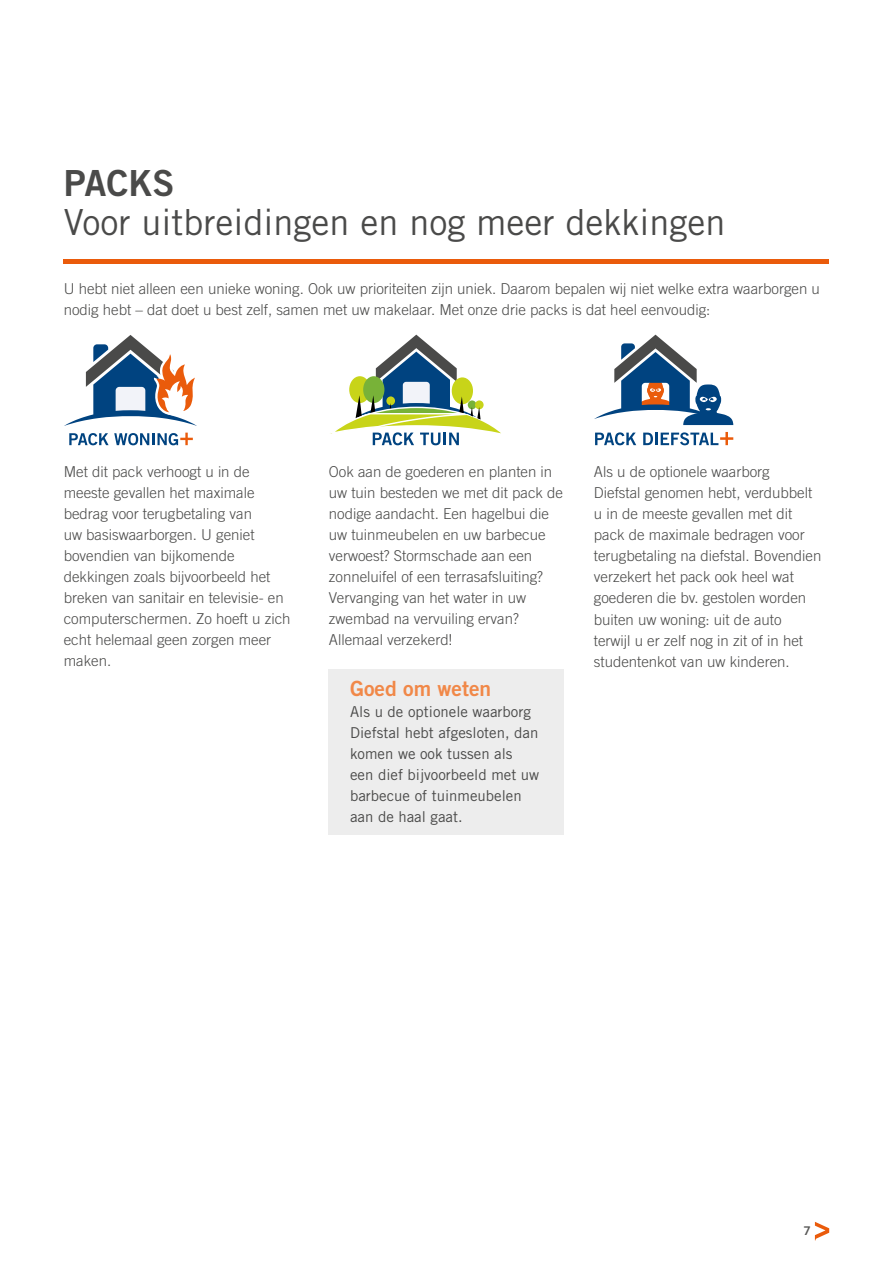
<style>
.page{position:relative;width:893px;height:1263px;background:#fff}
.page>*{position:absolute;margin:0;border:0;box-sizing:border-box;transform-origin:0 0}
.t1{font:36px "Trade Gothic LT Std";color:#4a4a49}
.t2{font:36px "Trade Gothic LT Std Bd 2";color:#4a4a49}
.t3{font:21px "Trade Gothic LT Std Bd 2";color:#f18848}
.t4{font:300 15px/21px "Trade Gothic LT Std";color:#4a4a49}
.t5{font:15px/21px "Trade Gothic LT Std";color:#4a4a49}
.t6{font:12px "Trade Gothic LT Std Bd 2";color:#575756}
</style>
<div class="page">
<svg style="left:815px;top:1222px;width:14px;height:18px"></svg>
<div style="left:329px;top:669px;width:235px;height:165px;background:#ededed"></div>
<svg style="left:69px;top:433px;width:124px;height:12px"></svg>
<svg style="left:64px;top:335px;width:133px;height:91px"></svg>
<svg style="left:330px;top:335px;width:171px;height:110px"></svg>
<svg style="left:594px;top:335px;width:139px;height:90px"></svg>
<svg style="left:595px;top:432px;width:41px;height:13px"></svg>
<svg style="left:643px;top:432px;width:90px;height:13px"></svg>
<hr style="left:64px;top:260px;width:765px;height:4px;background:#ea5b0b">
<h1 class="t2" style="left:64px;top:161px;width:112px">PACKS</h1>
<h1 class="t1" style="left:64px;top:200px;width:663px">Voor uitbreidingen en nog meer dekkingen</h1>
<p class="t4" style="left:64px;top:278px;width:757px">U hebt niet alleen een unieke woning. Ook uw prioriteiten zijn uniek. Daarom bepalen wij niet welke extra waarborgen u nodig hebt – dat doet u best zelf, samen met uw makelaar. Met onze drie packs is dat heel eenvoudig:</p>
<p class="t4" style="left:64px;top:461px;width:228px">Met dit pack verhoogt u in de meeste gevallen het maximale bedrag voor terugbetaling van<br>uw basiswaarborgen. U geniet bovendien van bijkomende dekkingen zoals bijvoorbeeld het breken van sanitair en televisie- en computerschermen. Zo hoeft u zich echt helemaal geen zorgen meer maken.</p>
<p class="t4" style="left:329px;top:461px;width:236px">Ook aan de goederen en planten in uw tuin besteden we met dit pack de nodige aandacht. Een hagelbui die uw tuinmeubelen en uw barbecue verwoest? Stormschade aan een zonneluifel of een terrasafsluiting?<br>Vervanging van het water in uw zwembad na vervuiling ervan?<br>Allemaal verzekerd!</p>
<h2 class="t3" style="left:350px;top:676px;width:143px">Goed om weten</h2>
<p class="t5" style="left:350px;top:701px;width:191px">Als u de optionele waarborg<br>Diefstal hebt afgesloten, dan komen we ook tussen als een dief bijvoorbeeld met uw barbecue of tuinmeubelen aan de haal gaat.</p>
<p class="t4" style="left:594px;top:461px;width:229px">Als u de optionele waarborg<br>Diefstal genomen hebt, verdubbelt u in de meeste gevallen met dit pack de maximale bedragen voor terugbetaling na diefstal. Bovendien verzekert het pack ook heel wat goederen die bv. gestolen worden buiten uw woning: uit de auto terwijl u er zelf nog in zit of in het studentenkot van uw kinderen.</p>
<p class="t6" style="left:803px;top:1224px;width:9px">7</p>
</div>
